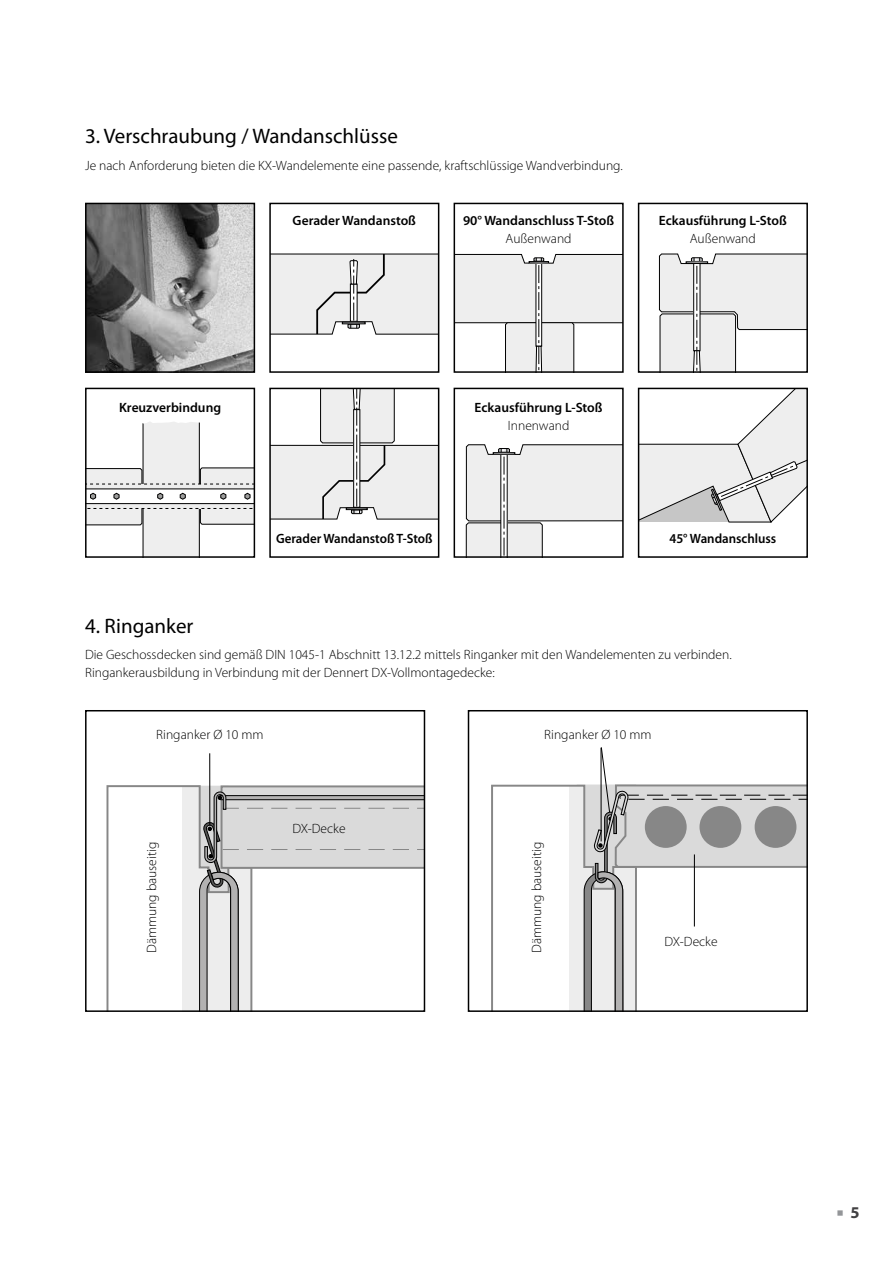
<style>
.page{position:relative;width:893px;height:1263px;background:#fff}
.page>*{position:absolute;margin:0;border:0;box-sizing:border-box;transform-origin:0 0}
.t1{font:21px "Myriad Pro";color:#000}
.t2{font:700 16.5px "Myriad Pro";color:#414042}
.t3{font:300 13.5px/18px "Myriad Pro";color:#000}
.t4{font:600 13.5px "Myriad Pro";color:#000}
.t5{font:600 13.5px "Myriad Pro";color:#000;scale:.96 1}
.s1{color:#939598}
</style>
<div class="page">
<img style="left:88px;top:206px;width:164px;height:164px">
<div style="left:85px;top:203px;width:170px;height:170px;border:2px solid #000"></div>
<svg style="left:88px;top:422px;width:164px;height:133px"></svg>
<div style="left:85px;top:388px;width:170px;height:170px;border:2px solid #000"></div>
<svg style="left:272px;top:253px;width:164px;height:82px;background:#e0e0e0"></svg>
<div style="left:269px;top:203px;width:170px;height:170px;border:2px solid #000"></div>
<svg style="left:272px;top:391px;width:164px;height:129px"></svg>
<div style="left:269px;top:388px;width:170px;height:170px;border:2px solid #000"></div>
<svg style="left:457px;top:253px;width:164px;height:117px"></svg>
<div style="left:454px;top:203px;width:170px;height:170px;border:2px solid #000"></div>
<svg style="left:465px;top:444px;width:156px;height:111px"></svg>
<div style="left:454px;top:388px;width:170px;height:170px;border:2px solid #000"></div>
<svg style="left:658px;top:253px;width:147px;height:117px"></svg>
<div style="left:638px;top:203px;width:170px;height:170px;border:2px solid #000"></div>
<svg style="left:641px;top:391px;width:164px;height:132px"></svg>
<div style="left:638px;top:388px;width:170px;height:170px;border:2px solid #000"></div>
<svg style="left:106px;top:784px;width:316px;height:225px"></svg>
<hr style="left:209px;top:753px;width:1px;height:72px;background:#000">
<div style="left:85px;top:710px;width:340px;height:302px;border:2px solid #000"></div>
<svg style="left:491px;top:747px;width:314px;height:262px"></svg>
<hr style="left:600px;top:748px;width:2px;height:93px;background:#000">
<hr style="left:694px;top:854px;width:1px;height:72px;background:#000">
<div style="left:468px;top:710px;width:340px;height:302px;border:2px solid #000"></div>
<h1 class="t1" style="left:85px;top:123px;width:314px">3. Verschraubung / Wandanschlüsse</h1>
<p class="t3" style="left:85px;top:157px;width:539px">Je nach Anforderung bieten die KX-Wandelemente eine passende, kraftschlüssige Wandverbindung.</p>
<p class="t4" style="left:293px;top:212px;width:125px">Gerader Wandanstoß</p>
<p class="t4" style="left:463px;top:212px;width:153px">90° Wandanschluss T-Stoß</p>
<p class="t3" style="left:506px;top:230px;width:68px">Außenwand</p>
<p class="t4" style="left:659px;top:212px;width:130px">Eckausführung L-Stoß</p>
<p class="t3" style="left:690px;top:230px;width:68px">Außenwand</p>
<p class="t4" style="left:119px;top:399px;width:104px">Kreuzverbindung</p>
<p class="t4" style="left:475px;top:399px;width:130px">Eckausführung L-Stoß</p>
<p class="t3" style="left:508px;top:417px;width:63px">Innenwand</p>
<p class="t5" style="left:276px;top:530px;width:165px">Gerader Wandanstoß T-Stoß</p>
<p class="t5" style="left:669px;top:530px;width:113px">45° Wandanschluss</p>
<h1 class="t1" style="left:85px;top:613px;width:110px">4. Ringanker</h1>
<p class="t3" style="left:85px;top:646px;width:648px">Die Geschossdecken sind gemäß DIN 1045-1 Abschnitt 13.12.2 mittels Ringanker mit den Wandelementen zu verbinden.<br>Ringankerausbildung in Verbindung mit der Dennert DX-Vollmontagedecke:</p>
<p class="t3" style="left:156px;top:726px;width:109px">Ringanker Ø 10 mm</p>
<p class="t3" style="left:143px;top:953px;width:113px;rotate:-90deg">Dämmung bauseitig</p>
<p class="t3" style="left:292px;top:820px;width:55px">DX-Decke</p>
<p class="t3" style="left:544px;top:726px;width:109px">Ringanker Ø 10 mm</p>
<p class="t3" style="left:528px;top:953px;width:113px;rotate:-90deg">Dämmung bauseitig</p>
<p class="t3" style="left:664px;top:932px;width:55px">DX-Decke</p>
<p class="t2" style="left:836px;top:1202px;width:25px"><span class="s1">○</span> 5</p>
</div>
